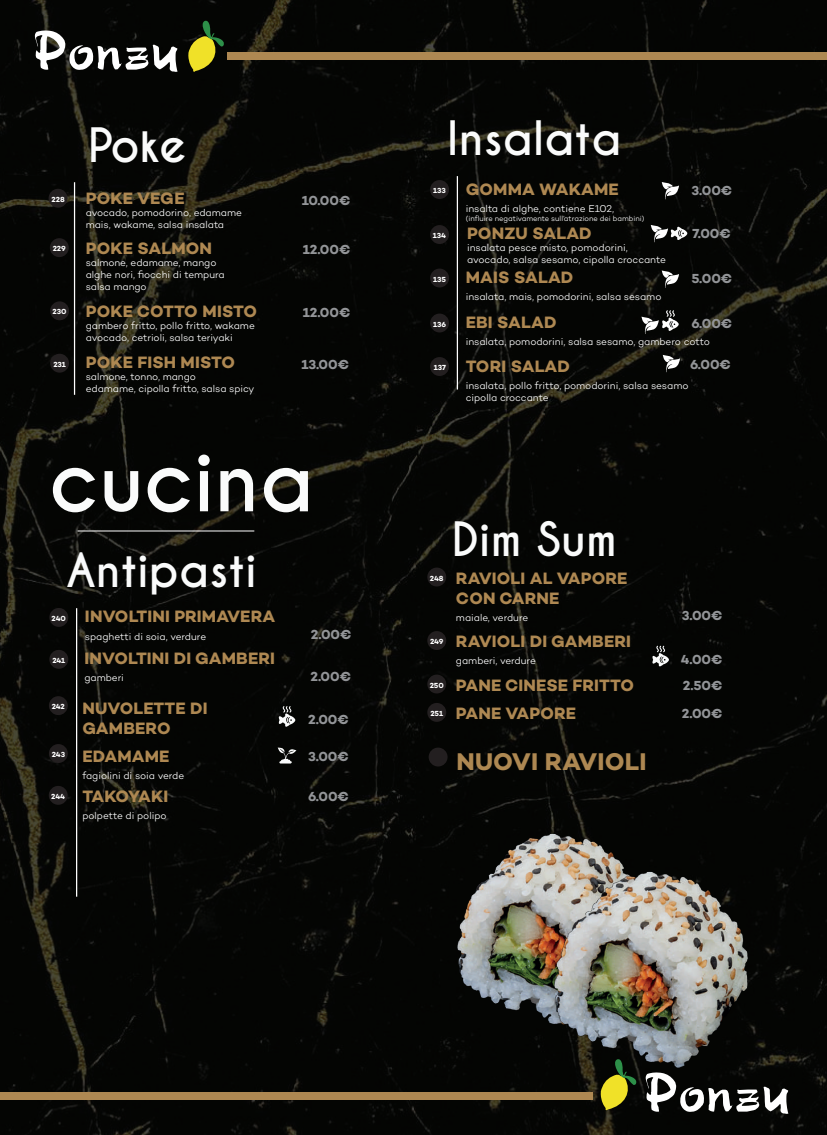
<style>
.page{position:relative;width:827px;height:1135px;background:#fff}
.page>*{position:absolute;margin:0;border:0;box-sizing:border-box;transform-origin:0 0}
.t1{font:700 80px "Caviar Dreams";color:#fafbfb}
.t2{font:700 44.5px "Caviar Dreams";color:#fafbfb}
.t3{font:24.62px "Campton Bold DEMO";letter-spacing:.005em;color:#ae8852}
.t4{font:16.75px/20.1px "Campton Bold DEMO";letter-spacing:.01em;color:#ae8852}
.t5{font:16.75px "Campton Bold DEMO";letter-spacing:-.055em;color:#ae8852}
.t6{font:13.38px "Campton Bold DEMO";color:#939598}
.t7{font:10px/12px "Campton Light DEMO";letter-spacing:-.005em;color:#fff}
.t8{font:7.5px "Campton Bold DEMO";letter-spacing:-.005em;color:#fff}
.t9{font:7.5px "Campton Light DEMO";color:#fff}
</style>
<div class="page">
<div style="left:0;top:0;width:826px;height:1135px;background:#040503"></div>
<svg style="left:645px;top:1072px;width:143px;height:42px"></svg>
<svg style="left:600px;top:1086px;width:38px;height:25px"></svg>
<svg style="left:188px;top:19px;width:38px;height:53px;background:#585b15"></svg>
<div style="left:228px;top:52px;width:598px;height:7px;background:#ae8852"></div>
<div style="left:0;top:1093px;width:592px;height:7px;background:#ae8852"></div>
<svg style="left:34px;top:30px;width:143px;height:42px"></svg>
<img style="left:436px;top:814px;width:233px;height:233px">
<img style="left:533px;top:853px;width:233px;height:233px">
<hr style="left:76px;top:608px;width:1px;height:289px;background:#fff">
<div style="left:49px;top:608px;width:19px;height:19px;background:#231f20;border-radius:50%"></div>
<div style="left:49px;top:650px;width:19px;height:19px;background:#231f20;border-radius:50%"></div>
<div style="left:49px;top:744px;width:19px;height:19px;background:#231f20;border-radius:50%"></div>
<div style="left:49px;top:786px;width:19px;height:19px;background:#231f20;border-radius:50%"></div>
<svg style="left:277px;top:748px;width:19px;height:16px"></svg>
<div style="left:49px;top:696px;width:19px;height:19px;background:#231f20;border-radius:50%"></div>
<svg style="left:279px;top:706px;width:16px;height:21px"></svg>
<hr style="left:78px;top:531px;width:176px;height:1px;background:#fff">
<svg style="left:652px;top:646px;width:17px;height:20px"></svg>
<hr style="left:456px;top:176px;width:2px;height:214px;background:#fff">
<div style="left:430px;top:225px;width:19px;height:19px;background:#231f20;border-radius:50%"></div>
<div style="left:430px;top:314px;width:19px;height:18px;background:#231f20;border-radius:50%"></div>
<div style="left:430px;top:357px;width:19px;height:19px;background:#231f20;border-radius:50%"></div>
<div style="left:430px;top:180px;width:19px;height:19px;background:#231f20;border-radius:50%"></div>
<svg style="left:661px;top:182px;width:17px;height:17px"></svg>
<div style="left:430px;top:269px;width:19px;height:18px;background:#231f20;border-radius:50%"></div>
<svg style="left:661px;top:270px;width:17px;height:18px"></svg>
<svg style="left:641px;top:310px;width:37px;height:24px"></svg>
<svg style="left:662px;top:355px;width:17px;height:17px"></svg>
<hr style="left:74px;top:182px;width:1px;height:213px;background:#fff">
<div style="left:49px;top:189px;width:18px;height:19px;background:#231f20;border-radius:50%"></div>
<div style="left:50px;top:238px;width:19px;height:19px;background:#231f20;border-radius:50%"></div>
<div style="left:50px;top:301px;width:19px;height:19px;background:#231f20;border-radius:50%"></div>
<div style="left:50px;top:354px;width:19px;height:19px;background:#231f20;border-radius:50%"></div>
<div style="left:427px;top:631px;width:19px;height:19px;background:#231f20;border-radius:50%"></div>
<div style="left:427px;top:568px;width:19px;height:18px;background:#231f20;border-radius:50%"></div>
<div style="left:427px;top:675px;width:19px;height:18px;background:#231f20;border-radius:50%"></div>
<div style="left:427px;top:703px;width:19px;height:19px;background:#231f20;border-radius:50%"></div>
<div style="left:428px;top:748px;width:19px;height:19px;background:#231f20;border-radius:50%"></div>
<svg style="left:650px;top:225px;width:37px;height:17px"></svg>
<h2 class="t2" style="left:88px;top:119px;width:100px">Poke</h2>
<h3 class="t4" style="left:86px;top:188px;width:100px">POKE VEGE</h3>
<p class="t7" style="left:86px;top:206px;width:158px">avocado, pomodorino, edamame mais, wakame, salsa insalata</p>
<h3 class="t4" style="left:86px;top:238px;width:128px">POKE SALMON</h3>
<p class="t7" style="left:86px;top:257px;width:140px">salmone, edamame, mango alghe nori, fiocchi di tempura salsa mango</p>
<h3 class="t4" style="left:86px;top:301px;width:173px">POKE COTTO MISTO</h3>
<p class="t7" style="left:86px;top:320px;width:170px">gambero fritto, pollo fritto, wakame avocado, cetrioli, salsa teriyaki</p>
<h3 class="t4" style="left:86px;top:352px;width:151px">POKE FISH MISTO</h3>
<p class="t7" style="left:86px;top:371px;width:170px">salmone, tonno, mango<br>edamame, cipolla fritto, salsa spicy</p>
<p class="t8" style="left:51px;top:195px;width:15px">228</p>
<h3 class="t6" style="left:301px;top:193px;width:50px">10.00€</h3>
<h3 class="t6" style="left:302px;top:242px;width:49px">12.00€</h3>
<p class="t8" style="left:53px;top:244px;width:15px">229</p>
<h3 class="t6" style="left:302px;top:305px;width:49px">12.00€</h3>
<p class="t8" style="left:53px;top:307px;width:15px">230</p>
<h3 class="t6" style="left:301px;top:357px;width:49px">13.00€</h3>
<p class="t8" style="left:53px;top:360px;width:14px">231</p>
<h1 class="t1" style="left:49px;top:433px;width:266px">cucina</h1>
<h2 class="t2" style="left:66px;top:543px;width:192px">Antipasti</h2>
<p class="t7" style="left:85px;top:630px;width:123px">spaghetti di soia, verdure</p>
<h3 class="t4" style="left:85px;top:607px;width:192px">INVOLTINI PRIMAVERA</h3>
<p class="t8" style="left:52px;top:614px;width:16px">240</p>
<p class="t8" style="left:52px;top:656px;width:14px">241</p>
<h3 class="t6" style="left:311px;top:627px;width:42px">2.00€</h3>
<h3 class="t4" style="left:84px;top:649px;width:192px">INVOLTINI DI GAMBERI</h3>
<p class="t8" style="left:52px;top:702px;width:15px">242</p>
<p class="t7" style="left:84px;top:672px;width:41px">gamberi</p>
<h3 class="t6" style="left:310px;top:668px;width:42px">2.00€</h3>
<h3 class="t4" style="left:82px;top:698px;width:127px">NUVOLETTE DI<br>GAMBERO</h3>
<h3 class="t6" style="left:308px;top:711px;width:42px">2.00€</h3>
<p class="t8" style="left:52px;top:750px;width:15px">243</p>
<h3 class="t4" style="left:82px;top:746px;width:89px">EDAMAME</h3>
<h3 class="t6" style="left:308px;top:749px;width:42px">3.00€</h3>
<p class="t8" style="left:51px;top:792px;width:15px">244</p>
<p class="t7" style="left:82px;top:810px;width:86px">polpette di polipo</p>
<p class="t7" style="left:82px;top:770px;width:103px">fagiolini di soia verde</p>
<h3 class="t5" style="left:82px;top:787px;width:87px">TAKOYAKI</h3>
<h3 class="t6" style="left:308px;top:789px;width:42px">6.00€</h3>
<h2 class="t2" style="left:446px;top:111px;width:176px">Insalata</h2>
<p class="t8" style="left:433px;top:186px;width:14px">133</p>
<h3 class="t4" style="left:465px;top:179px;width:154px">GOMMA WAKAME</h3>
<h3 class="t6" style="left:691px;top:182px;width:42px">3.00€</h3>
<p class="t8" style="left:433px;top:231px;width:15px">134</p>
<p class="t7" style="left:465px;top:203px;width:150px">insalta di alghe, contiene E102,</p>
<p class="t9" style="left:465px;top:214px;width:180px">(influire negativamente sull’atrazione dei bambini)</p>
<h3 class="t4" style="left:467px;top:223px;width:126px">PONZU SALAD</h3>
<p class="t7" style="left:467px;top:242px;width:200px">insalata pesce misto, pomodorini, avocado, salsa sesamo, cipolla croccante</p>
<h3 class="t6" style="left:692px;top:225px;width:40px">7.00€</h3>
<p class="t8" style="left:433px;top:275px;width:14px">135</p>
<h3 class="t4" style="left:465px;top:267px;width:109px">MAIS SALAD</h3>
<h3 class="t6" style="left:691px;top:271px;width:42px">5.00€</h3>
<p class="t7" style="left:465px;top:291px;width:197px">insalata, mais, pomodorini, salsa sesamo</p>
<p class="t8" style="left:433px;top:320px;width:14px">136</p>
<h3 class="t4" style="left:465px;top:312px;width:92px">EBI SALAD</h3>
<h3 class="t6" style="left:691px;top:316px;width:42px">6.00€</h3>
<p class="t8" style="left:433px;top:363px;width:14px">137</p>
<p class="t7" style="left:465px;top:336px;width:245px">insalata, pomodorini, salsa sesamo, gambero cotto</p>
<h3 class="t4" style="left:465px;top:356px;width:106px">TORI SALAD</h3>
<h3 class="t6" style="left:690px;top:357px;width:42px">6.00€</h3>
<p class="t7" style="left:465px;top:379px;width:224px">insalata, pollo fritto, pomodorini, salsa sesamo cipolla croccante</p>
<h2 class="t2" style="left:451px;top:513px;width:166px">Dim Sum</h2>
<p class="t8" style="left:430px;top:574px;width:15px">248</p>
<h3 class="t4" style="left:456px;top:568px;width:173px">RAVIOLI AL VAPORE<br>CON CARNE</h3>
<p class="t7" style="left:456px;top:612px;width:74px">maiale, verdure</p>
<h3 class="t6" style="left:681px;top:608px;width:42px">3.00€</h3>
<p class="t8" style="left:430px;top:637px;width:15px">249</p>
<h3 class="t4" style="left:456px;top:632px;width:176px">RAVIOLI DI GAMBERI</h3>
<p class="t7" style="left:456px;top:655px;width:81px">gamberi, verdure</p>
<h3 class="t6" style="left:680px;top:651px;width:43px">4.00€</h3>
<p class="t8" style="left:429px;top:681px;width:16px">250</p>
<p class="t8" style="left:430px;top:709px;width:14px">251</p>
<h3 class="t4" style="left:456px;top:675px;width:179px">PANE CINESE FRITTO</h3>
<h3 class="t6" style="left:682px;top:678px;width:41px">2.50€</h3>
<h3 class="t4" style="left:456px;top:703px;width:122px">PANE VAPORE</h3>
<h3 class="t3" style="left:456px;top:747px;width:191px">NUOVI RAVIOLI</h3>
<h3 class="t6" style="left:681px;top:706px;width:42px">2.00€</h3>
</div>
